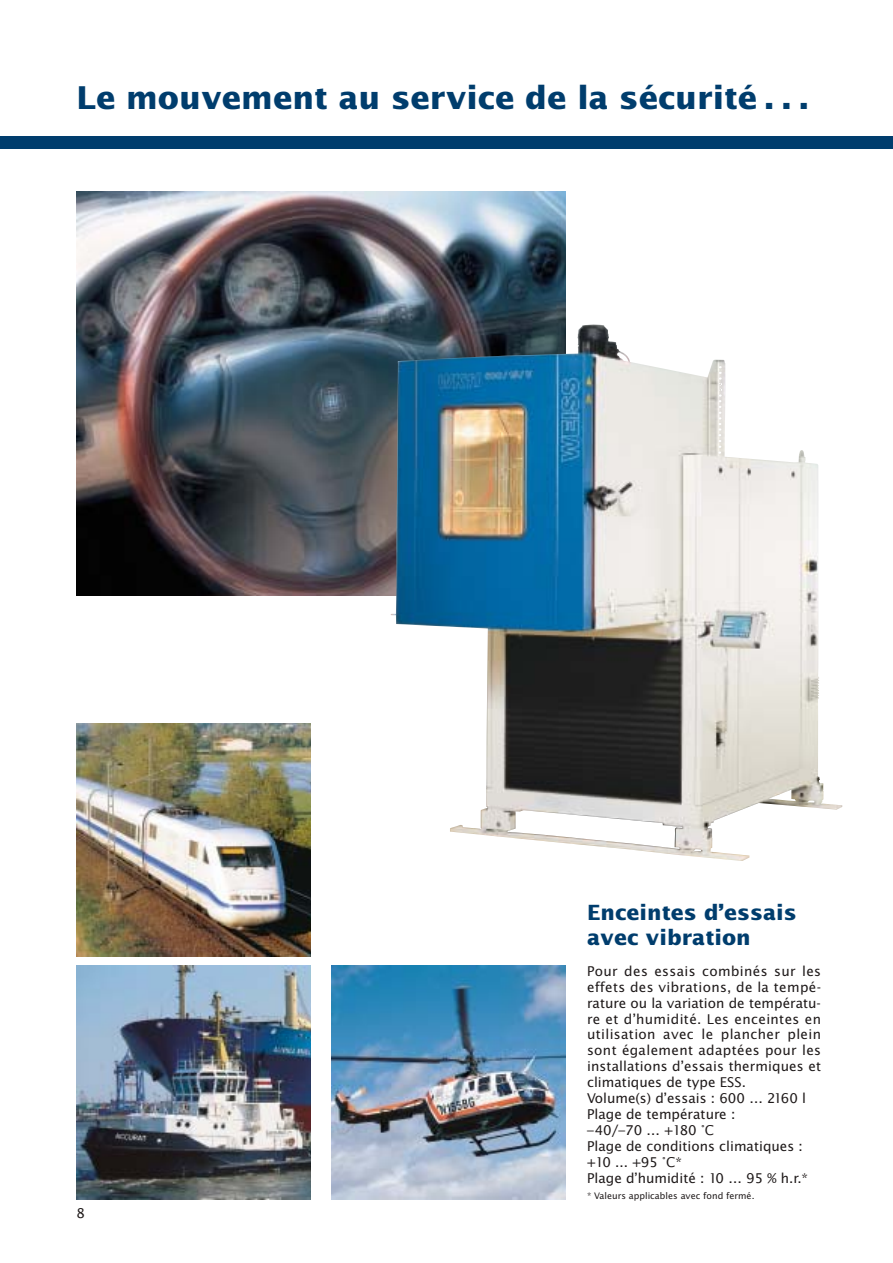
<style>
.page{position:relative;width:893px;height:1263px;background:#fff}
.page>*{position:absolute;margin:0;border:0;box-sizing:border-box;transform-origin:0 0}
.t1{font:700 31.5px "Lucida Sans";color:#003d6d}
.t2{font:700 21px/25.2px "Lucida Sans";color:#003d6d}
.t3{font:13.5px/15.9px "Lucida Sans";letter-spacing:.005em;color:#1e1919}
.t4{font:9px "Lucida Sans";color:#1e1919}
</style>
<div class="page">
<img style="left:77px;top:192px;width:489px;height:403px">
<div style="left:0;top:136px;width:892px;height:13px;background:#003d6d"></div>
<img style="left:390px;top:325px;width:452px;height:536px">
<img style="left:77px;top:723px;width:233px;height:234px">
<img style="left:77px;top:965px;width:233px;height:234px">
<img style="left:332px;top:965px;width:234px;height:234px">
<h1 class="t1" style="left:77px;top:85px;width:734px">Le mouvement au service de la sécurité . . .</h1>
<h2 class="t2" style="left:587px;top:901px;width:211px">Enceintes d’essais avec vibration</h2>
<p class="t3" style="left:77px;top:1206px;width:10px">8</p>
<p class="t3" style="left:587px;top:964px;width:235px">Pour des essais combinés sur les effets des vibrations, de la tempé&shy;rature ou la variation de températu&shy;re et d’humidité. Les enceintes en utilisation avec le plancher plein sont également adaptées pour les installations d’essais thermiques et climatiques de type ESS.<br>Volume(s) d’essais : 600 … 2160 l<br>Plage de température :<br>–40/–70 … +180 °C<br>Plage de conditions climatiques : +10 ... +95 °C*<br>Plage d’humidité : 10 … 95 % h.r.*</p>
<p class="t4" style="left:587px;top:1192px;width:169px">* Valeurs applicables avec fond fermé.</p>
</div>
